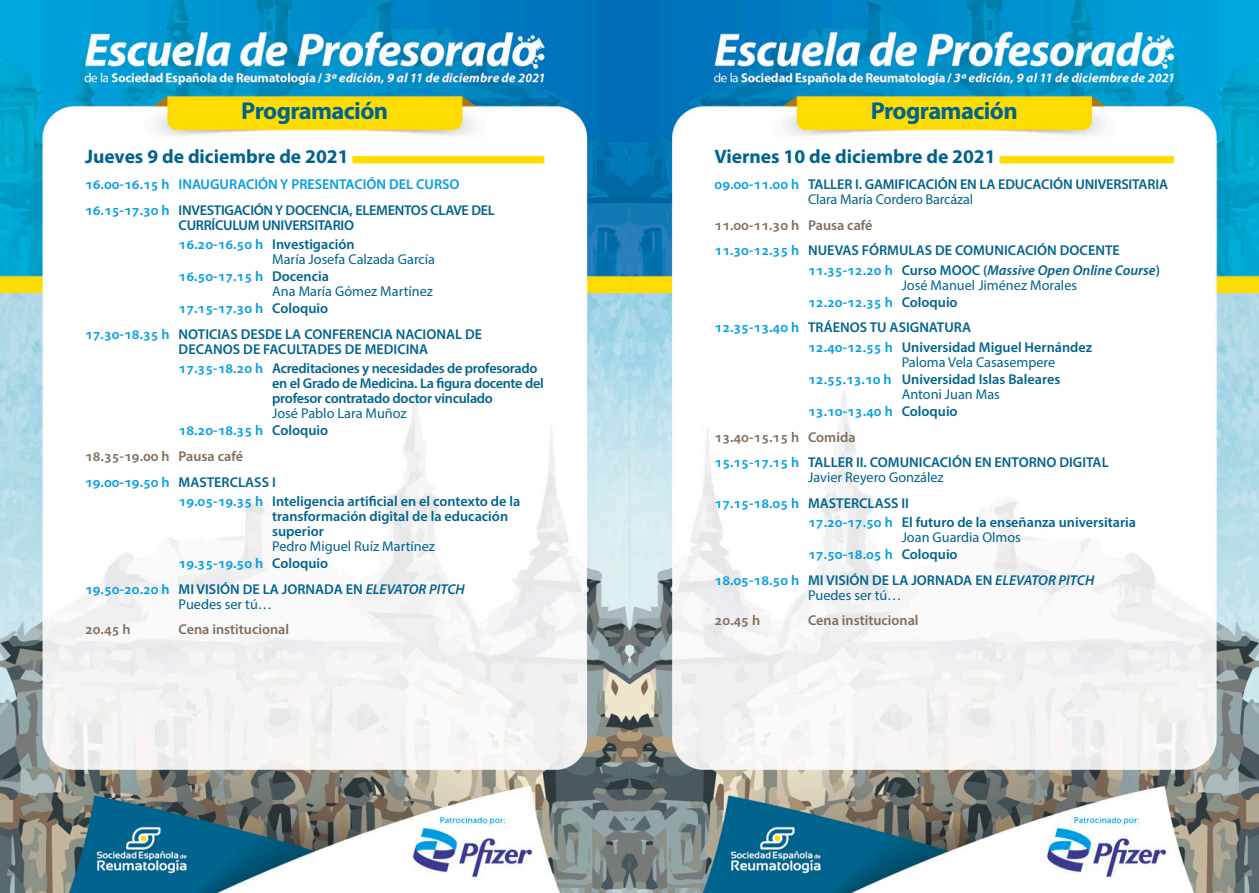
<style>
.page{position:relative;width:1259px;height:893px;background:#fff}
.page>*{position:absolute;margin:0;border:0;box-sizing:border-box;transform-origin:0 0}
.t1{font:700 24.45px "Myriad Pro";letter-spacing:-.025em;color:#00638e}
.Fechas{font:700 19.5px "Myriad Pro";color:#00638e}
.Ponencias_Nivel_1{font:600 14.25px/15px "Myriad Pro";color:#00638e}
.Ponencias_Nivel_2{font:600 14.25px/15px "Myriad Pro";color:#00638e}
.Ponencias_Nivel_2-2{font:14.25px/15px "Myriad Pro";color:#00638e}
.Ponencias_Nivel_2-3{font:600 14.25px/15px "Myriad Pro";letter-spacing:-.02em;color:#00638e}
.Ponencias_Nivel_2-4{font:600 14.25px "Myriad Pro";color:#009ee3}
.Destacados_Especiale{font:600 14.25px "Myriad Pro";color:#816d5b}
.Ponencias_Nivel_1-2{font:600 14.25px/15px "Myriad Pro";letter-spacing:-.02em;color:#00638e}
.Ponencias_Nivel_1__d{font:600 14.25px "Myriad Pro";color:#009ee3}
.Ponencias_Nivel_1-3{font:600 14.25px "Myriad Pro";color:#009ee3}
.s1{color:#009ee3}
.s2{font-weight:600;color:#009ee3}
.s3{font-weight:600}
.s4{color:#00638e}
.s5{font-weight:400}
.s6{font-style:italic}
.s7{font-weight:600;font-style:italic}
</style>
<div class="page">
<img style="left:0;top:0;width:1259px;height:893px">
<div style="left:352px;top:156px;width:192px;height:7px;background:#fd0"></div>
<div style="left:999px;top:156px;width:175px;height:7px;background:#fd0"></div>
<h1 class="t1" style="left:241px;top:95px;width:148px">Programación</h1>
<h1 class="t1" style="left:871px;top:95px;width:148px">Programación</h1>
<p class="Fechas" style="left:85px;top:144px;width:265px">Jueves 9 de diciembre de 2021</p>
<p class="Ponencias_Nivel_1__d" style="left:85px;top:175px;width:376px">16.00-16.15 h INAUGURACIÓN Y PRESENTACIÓN DEL CURSO</p>
<p class="Ponencias_Nivel_1-2" style="left:179px;top:202px;width:318px;text-indent:-94px"><span class="s1">16.15-17.30 h</span> INVESTIGACIÓN Y DOCENCIA, ELEMENTOS CLAVE DEL<br>CURRÍCULUM UNIVERSITARIO</p>
<p class="Ponencias_Nivel_2-2" style="left:272px;top:236px;width:164px;text-indent:-94px"><span class="s2">16.20-16.50 h</span> <span class="s3">Investigación<br></span>María Josefa Calzada García</p>
<p class="Ponencias_Nivel_2-2" style="left:272px;top:269px;width:162px;text-indent:-94px"><span class="s2">16.50-17.15 h</span> <span class="s3">Docencia<br></span>Ana María Gómez Martínez</p>
<p class="Ponencias_Nivel_2-4" style="left:179px;top:299px;width:151px">17.15-17.30 h <span class="s4">Coloquio</span></p>
<p class="Ponencias_Nivel_1" style="left:179px;top:326px;width:305px;text-indent:-94px"><span class="s1">17.30-18.35 h</span> NOTICIAS DESDE LA CONFERENCIA NACIONAL DE<br>DECANOS DE FACULTADES DE MEDICINA</p>
<p class="Ponencias_Nivel_2-3" style="left:272px;top:360px;width:273px;text-indent:-94px"><span class="s1">17.35-18.20 h</span> Acreditaciones y necesidades de profesorado en el Grado de Medicina. La figura docente del profesor contratado doctor vinculado<br><span class="s5">José Pablo Lara Muñoz</span></p>
<p class="Ponencias_Nivel_2-4" style="left:179px;top:421px;width:151px">18.20-18.35 h <span class="s4">Coloquio</span></p>
<p class="Destacados_Especiale" style="left:85px;top:447px;width:160px">18.35-19.00 h Pausa café</p>
<p class="Ponencias_Nivel_1-3" style="left:85px;top:473px;width:192px">19.00-19.50 h <span class="s4">MASTERCLASS I</span></p>
<p class="Ponencias_Nivel_2" style="left:272px;top:493px;width:250px;text-indent:-94px"><span class="s1">19.05-19.35 h</span> Inteligencia artificial en el contexto de la transformación digital de la educación superior<br><span class="s5">Pedro Miguel Ruíz Martínez</span></p>
<p class="Ponencias_Nivel_2-4" style="left:179px;top:554px;width:151px">19.35-19.50 h <span class="s4">Coloquio</span></p>
<p class="Ponencias_Nivel_1" style="left:179px;top:581px;width:288px;text-indent:-94px"><span class="s1">19.50-20.20 h</span> MI VISIÓN DE LA JORNADA EN <span class="s6">ELEVATOR PITCH<br></span><span class="s5">Puedes ser tú…</span></p>
<p class="Destacados_Especiale" style="left:85px;top:620px;width:47px">20.45 h</p>
<p class="Destacados_Especiale" style="left:179px;top:620px;width:112px">Cena institucional</p>
<p class="Fechas" style="left:714px;top:144px;width:282px">Viernes 10 de diciembre de 2021</p>
<p class="Ponencias_Nivel_1" style="left:808px;top:176px;width:361px;text-indent:-94px"><span class="s1">09.00-11.00 h</span> TALLER I. GAMIFICACIÓN EN LA EDUCACIÓN UNIVERSITARIA<br><span class="s5">Clara María Cordero Barcázal</span></p>
<p class="Destacados_Especiale" style="left:714px;top:216px;width:160px">11.00-11.30 h Pausa café</p>
<p class="Ponencias_Nivel_1" style="left:714px;top:243px;width:407px"><span class="s1">11.30-12.35 h</span> NUEVAS FÓRMULAS DE COMUNICACIÓN DOCENTE</p>
<p class="Ponencias_Nivel_2-2" style="left:901px;top:262px;width:260px;text-indent:-94px"><span class="s2">11.35-12.20 h</span> <span class="s3">Curso MOOC (</span><span class="s7">Massive Open Online Course</span><span class="s3">)<br></span>José Manuel Jiménez Morales</p>
<p class="Ponencias_Nivel_2-4" style="left:808px;top:293px;width:151px">12.20-12.35 h <span class="s4">Coloquio</span></p>
<p class="Ponencias_Nivel_1" style="left:714px;top:320px;width:258px"><span class="s1">12.35-13.40 h</span> TRÁENOS TU ASIGNATURA</p>
<p class="Ponencias_Nivel_2" style="left:901px;top:339px;width:192px;text-indent:-94px"><span class="s1">12.40-12.55 h</span> Universidad Miguel Hernández<br><span class="s5">Paloma Vela Casasempere</span></p>
<p class="Ponencias_Nivel_2" style="left:901px;top:371px;width:160px;text-indent:-94px"><span class="s1">12.55.13.10 h</span> Universidad Islas Baleares<br><span class="s5">Antoni Juan Mas</span></p>
<p class="Ponencias_Nivel_2-4" style="left:808px;top:402px;width:151px">13.10-13.40 h <span class="s4">Coloquio</span></p>
<p class="Destacados_Especiale" style="left:714px;top:428px;width:142px">13.40-15.15 h Comida</p>
<p class="Ponencias_Nivel_1" style="left:808px;top:454px;width:302px;text-indent:-94px"><span class="s1">15.15-17.15 h</span> TALLER II. COMUNICACIÓN EN ENTORNO DIGITAL<br><span class="s5">Javier Reyero González</span></p>
<p class="Ponencias_Nivel_1" style="left:714px;top:495px;width:196px"><span class="s1">17.15-18.05 h</span> MASTERCLASS II</p>
<p class="Ponencias_Nivel_2" style="left:901px;top:514px;width:236px;text-indent:-94px"><span class="s1">17.20-17.50 h</span> El futuro de la enseñanza universitaria<br><span class="s5">Joan Guardia Olmos</span></p>
<p class="Ponencias_Nivel_2-4" style="left:808px;top:545px;width:151px">17.50-18.05 h <span class="s4">Coloquio</span></p>
<p class="Ponencias_Nivel_1" style="left:808px;top:572px;width:288px;text-indent:-94px"><span class="s1">18.05-18.50 h</span> MI VISIÓN DE LA JORNADA EN <span class="s6">ELEVATOR PITCH<br></span><span class="s5">Puedes ser tú…</span></p>
<p class="Destacados_Especiale" style="left:714px;top:612px;width:47px">20.45 h</p>
<p class="Destacados_Especiale" style="left:808px;top:612px;width:112px">Cena institucional</p>
</div>
